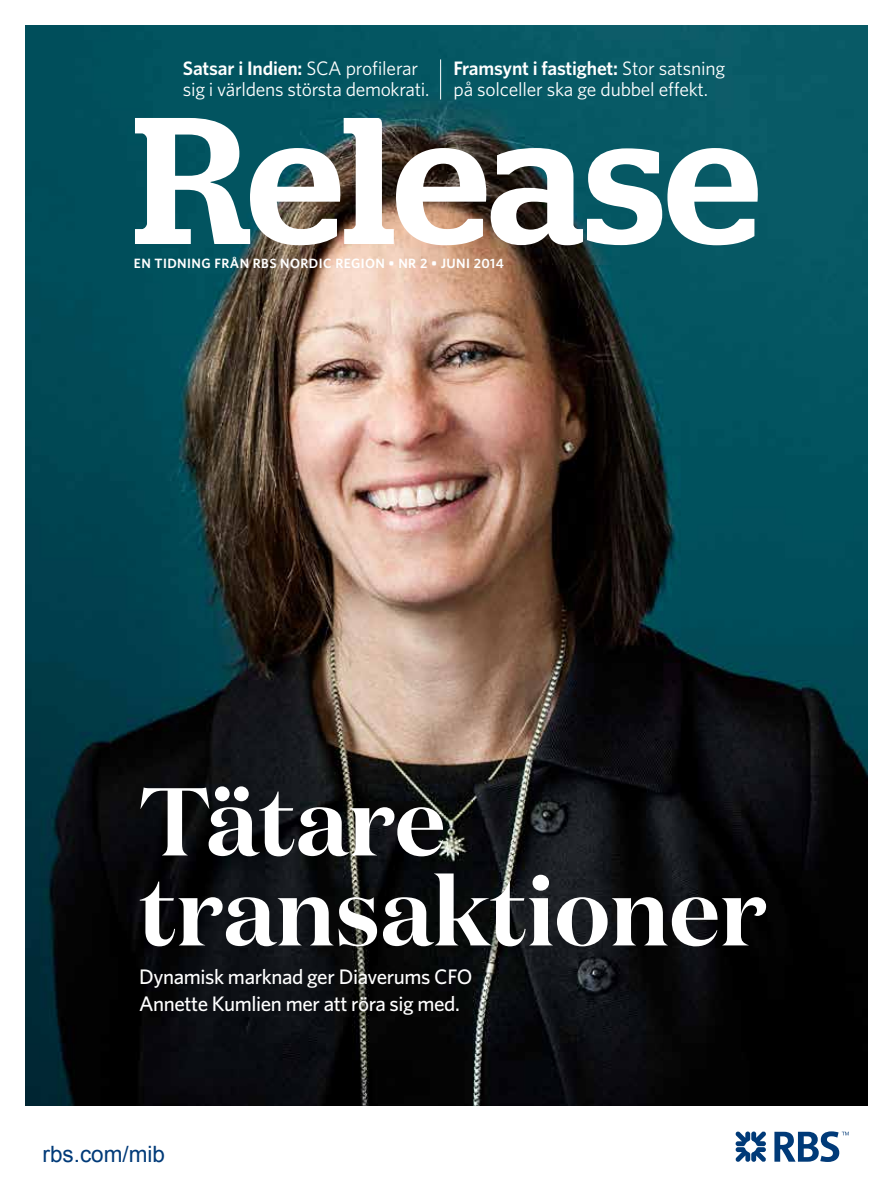
<style>
.page{position:relative;width:893px;height:1191px;background:#fff}
.page>*{position:absolute;margin:0;border:0;box-sizing:border-box;transform-origin:0 0}
.t1{font:500 180px "Stag";color:#fff}
.t2{font:600 96px/90px "Domaine Disp";color:#fff}
.t3{font:22.5px "Arial";color:#003a78}
.t4{font:500 21px/27px "Whitney";letter-spacing:-.02em;color:#fff}
.t5{font:19.5px/21px "Whitney";letter-spacing:-.015em;color:#fff}
.t6{font:600 13.5px "Whitney";letter-spacing:.03em;color:#fff}
.s1{font-weight:600}
</style>
<div class="page">
<img style="left:26px;top:26px;width:841px;height:1080px">
<svg style="left:736px;top:1131px;width:30px;height:31px"></svg>
<svg style="left:774px;top:1131px;width:75px;height:31px"></svg>
<hr style="left:440px;top:59px;width:1px;height:40px;background:#fff">
<p class="t5" style="left:183px;top:57px;width:248px"><span class="s1">Satsar i Indien:</span> SCA profilerar sig i världens största demokrati.</p>
<p class="t5" style="left:453px;top:57px;width:273px"><span class="s1">Framsynt i fastighet:</span> Stor satsning på solceller ska ge dubbel effekt.</p>
<h1 class="t1" style="left:133px;top:74px;width:628px">Release</h1>
<p class="t6" style="left:134px;top:254px;width:371px">EN TIDNING FRÅN RBS NORDIC REGION • NR 2 • JUNI 2014</p>
<h2 class="t2" style="left:139px;top:775px;width:629px">Tätare transaktioner</h2>
<p class="t4" style="left:139px;top:962px;width:335px">Dynamisk marknad ger Diaverums CFO<br>Annette Kumlien mer att röra sig med.</p>
<p class="t3" style="left:43px;top:1139px;width:124px">rbs.com/mib</p>
</div>
